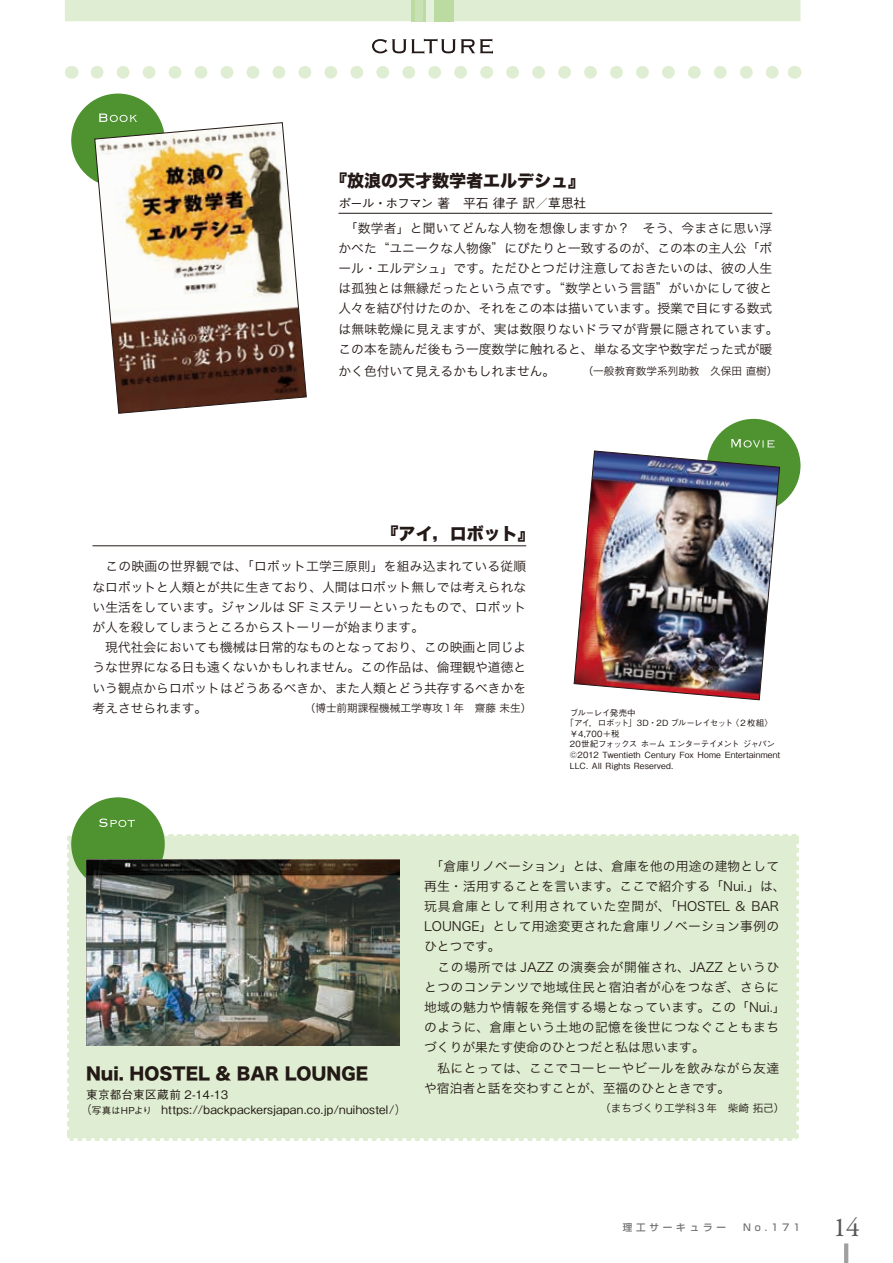
<style>
.page{position:relative;width:893px;height:1263px;background:#fff}
.page>*{position:absolute;margin:0;border:0;box-sizing:border-box;transform-origin:0 0}
.t1{font:27.15px "Garamond Premr Pro";color:#595857}
.t2{font:16.95px "Hira Kaku Std W8";color:#231916}
.t3{font:12.75px/20.2px "Hira Kaku Pro W3";color:#231916}
.t4{font:12.75px/20.2px "Hira Kaku Pro W3";letter-spacing:.02em;color:#231916}
.t5{font:500 12.75px "Gothic BBB Pro";letter-spacing:-.015em;color:#231916}
.t6{font:500 11.7px/14.9px "Gothic BBB Pro";letter-spacing:.025em;color:#231916}
.t7{font:10.65px "Hira Kaku Pro W3";color:#231916}
.t8{font:500 9.6px "Shin Go Pro";letter-spacing:.4em;color:#727272}
.t9{font:500 8.55px "Gothic BBB Pro";letter-spacing:.005em;color:#231916}
.t10{font:500 8.55px "Gothic BBB Pro";letter-spacing:-.075em;color:#231916}
.t11{font:500 8.55px "Gothic BBB Pro";letter-spacing:-.055em;color:#231916}
.t12{font:500 8.55px "Gothic BBB Pro";letter-spacing:-.025em;color:#231916}
.s1{font-size:9.6px}
</style>
<div class="page">
<hr style="left:844px;top:1243px;width:4px;height:20px;background:#a0a0a1">
<svg style="left:97px;top:66px;width:682px;height:13px"></svg>
<svg style="left:71px;top:66px;width:1px;height:13px"></svg>
<svg style="left:794px;top:66px;width:1px;height:13px"></svg>
<div style="left:65px;top:0;width:735px;height:21px;background:#dfeed2"></div>
<div style="left:411px;top:0;width:43px;height:21px;background:#bbdba0"></div>
<div style="left:416px;top:0;width:7px;height:21px;background:#c9e2b5"></div>
<div style="left:426px;top:0;width:8px;height:21px;background:#e5f1dc"></div>
<svg style="left:372px;top:39px;width:121px;height:15px"></svg>
<div style="left:67px;top:834px;width:731px;height:306px;background:#dfeed2"></div>
<svg style="left:67px;top:842px;width:2px;height:298px"></svg>
<svg style="left:75px;top:1138px;width:723px;height:3px"></svg>
<svg style="left:796px;top:834px;width:3px;height:297px"></svg>
<div style="left:71px;top:797px;width:94px;height:94px;background:#4e9330;border-radius:50%"></div>
<svg style="left:67px;top:818px;width:723px;height:18px"></svg>
<img style="left:86px;top:859px;width:313px;height:187px">
<div style="left:707px;top:419px;width:93px;height:93px;background:#4e9330;border-radius:50%"></div>
<svg style="left:731px;top:439px;width:43px;height:9px"></svg>
<hr style="left:92px;top:545px;width:434px;height:1px;background:#231916">
<img style="left:574px;top:451px;width:206px;height:249px">
<div style="left:71px;top:94px;width:94px;height:93px;background:#4e9330;border-radius:50%"></div>
<svg style="left:99px;top:114px;width:38px;height:8px"></svg>
<hr style="left:338px;top:213px;width:434px;height:1px;background:#231916">
<img style="left:94px;top:122px;width:213px;height:292px">
<h2 class="t2" style="left:330px;top:172px;width:257px">『放浪の天才数学者エルデシュ』</h2>
<p class="t5" style="left:338px;top:193px;width:249px">ポール・ホフマン著　平石律子訳／草思社</p>
<p class="t3" style="left:338px;top:217px;width:442px">　「数学者」と聞いてどんな人物を想像しますか？　そう、今まさに思い浮かべた“ユニークな人物像”にぴたりと一致するのが、この本の主人公「ポール・エルデシュ」です。ただひとつだけ注意しておきたいのは、彼の人生は孤独とは無縁だったという点です。“数学という言語”がいかにして彼と人々を結び付けたのか、それをこの本は描いています。授業で目にする数式は無味乾燥に見えますが、実は数限りないドラマが背景に隠されています。この本を読んだ後もう一度数学に触れると、単なる文字や数字だった式が暖</p>
<p class="t3" style="left:338px;top:360px;width:218px">かく色付いて見えるかもしれません。</p>
<p class="t7" style="left:583px;top:362px;width:196px">（一般教育数学系列助教　久保田直樹）</p>
<h2 class="t2" style="left:382px;top:524px;width:155px">『アイ，ロボット』</h2>
<p class="t3" style="left:92px;top:556px;width:435px">　この映画の世界観では、「ロボット工学三原則」を組み込まれている従順なロボットと人類とが共に生きており、人間はロボット無しでは考えられない生活をしています。ジャンルは SF ミステリーといったもので、ロボットが人を殺してしまうところからストーリーが始まります。<br>　現代社会においても機械は日常的なものとなっており、この映画と同じような世界になる日も遠くないかもしれません。この作品は、倫理観や道徳という観点からロボットはどうあるべきか、また人類とどう共存するべきかを考えさせられます。</p>
<p class="t7" style="left:305px;top:699px;width:228px">（博士前期課程機械工学専攻１年　齋藤未生）</p>
<p class="t12" style="left:570px;top:705px;width:67px">ブルーレイ発売中</p>
<p class="t10" style="left:566px;top:716px;width:209px">「アイ，ロボット」3D・2D ブルーレイセット〈２枚組〉</p>
<p class="t9" style="left:570px;top:727px;width:51px">￥4,700＋税</p>
<p class="t11" style="left:570px;top:737px;width:207px">20世紀フォックスホームエンターテイメントジャパン</p>
<p class="t9" style="left:570px;top:748px;width:212px">©2012 Twentieth Century Fox Home Entertainment</p>
<p class="t9" style="left:570px;top:759px;width:105px">LLC. All Rights Reserved.</p>
<h2 class="t2" style="left:86px;top:1064px;width:284px">Nui. HOSTEL &amp; BAR LOUNGE</h2>
<p class="t6" style="left:80px;top:1086px;width:328px;text-indent:6px">東京都台東区蔵前 2-14-13<br>（<span class="s1">写真はHPより　</span>https://backpackersjapan.co.jp/nuihostel/）</p>
<p class="t4" style="left:424px;top:855px;width:363px">　「倉庫リノベーション」とは、倉庫を他の用途の建物として再生・活用することを言います。ここで紹介する「Nui.」は、玩具倉庫として利用されていた空間が、「HOSTEL &amp; BAR<br>LOUNGE」として用途変更された倉庫リノベーション事例のひとつです。<br>　この場所では JAZZ の演奏会が開催され、JAZZ というひとつのコンテンツで地域住民と宿泊者が心をつなぎ、さらに地域の魅力や情報を発信する場となっています。この「Nui.」のように、倉庫という土地の記憶を後世につなぐこともまちづくりが果たす使命のひとつだと私は思います。<br>　私にとっては、ここでコーヒーやビールを飲みながら友達や宿泊者と話を交わすことが、至福のひとときです。</p>
<p class="t7" style="left:600px;top:1099px;width:186px">（まちづくり工学科３年　柴崎拓己）</p>
<p class="t8" style="left:623px;top:1219px;width:179px">理工サーキュラー　No.171</p>
<h1 class="t1" style="left:833px;top:1211px;width:28px">14</h1>
</div>
